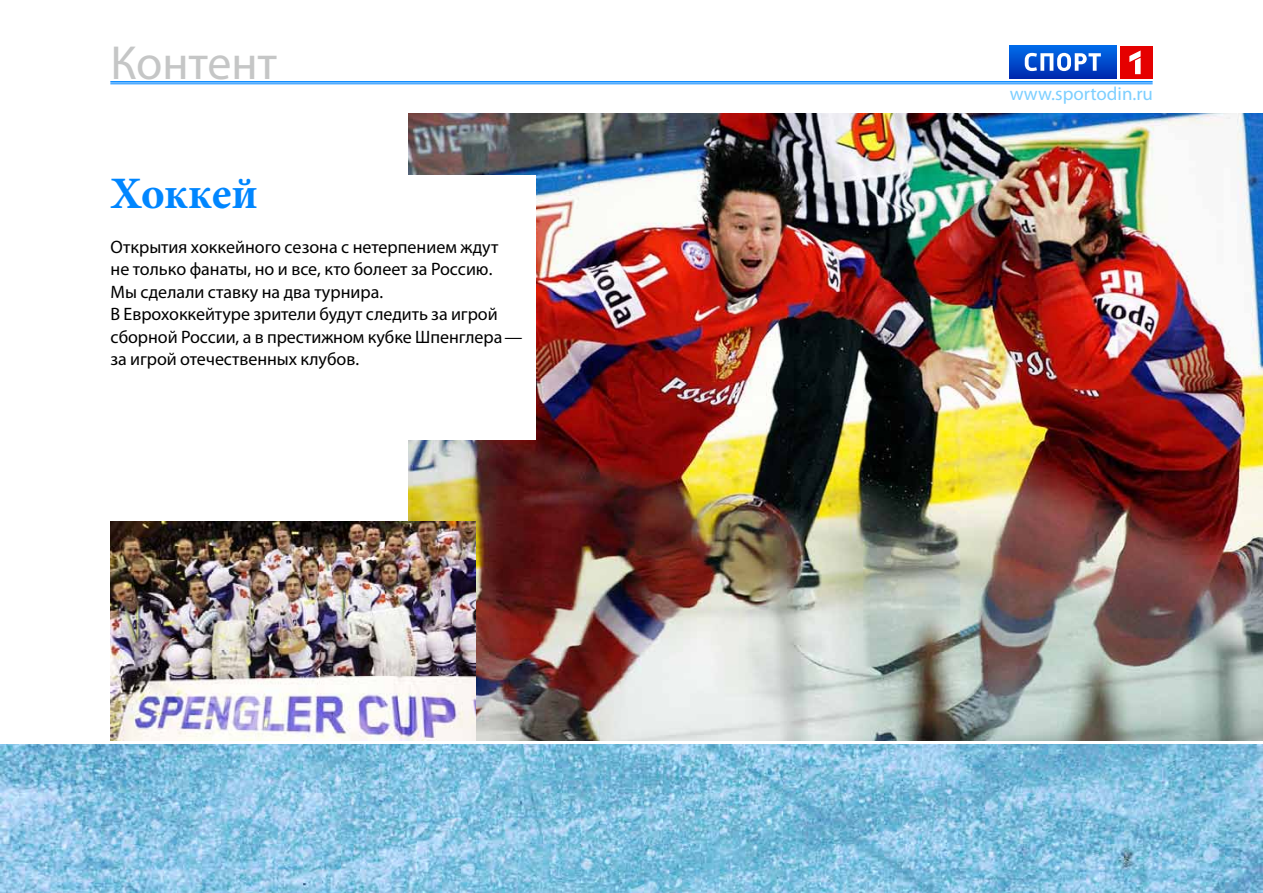
<style>
.page{position:relative;width:1263px;height:893px;background:#fff}
.page>*{position:absolute;margin:0;border:0;box-sizing:border-box;transform-origin:0 0}
.t1{font:48px "Myriad Pro";letter-spacing:-.005em;color:#c5c6c6}
.t2{font:700 45px "Minion Pro";letter-spacing:-.01em;color:#0086ff}
.t3{font:18.9px "Myriad Pro";color:#7dcfff}
.t4{font:18px/22.5px "Myriad Pro";letter-spacing:-.005em;color:#000}
</style>
<div class="page">
<div style="left:1009px;top:46px;width:108px;height:32px;background:linear-gradient(to bottom,#006cea,#002cb1)"></div>
<div style="left:1120px;top:46px;width:32px;height:32px;background:#e50000"></div>
<svg style="left:1129px;top:50px;width:11px;height:24px"></svg>
<svg style="left:1025px;top:53px;width:76px;height:18px"></svg>
<hr style="left:110px;top:84px;width:1042px;height:1px;background:#0086ff">
<hr style="left:110px;top:81px;width:1042px;height:2px;background:#0086ff">
<img style="left:0;top:745px;width:1263px;height:148px">
<img style="left:408px;top:114px;width:855px;height:626px">
<div style="left:111px;top:175px;width:425px;height:264px;background:#fff"></div>
<img style="left:110px;top:522px;width:366px;height:218px">
<h1 class="t1" style="left:110px;top:33px;width:168px">Контент</h1>
<h2 class="t2" style="left:111px;top:162px;width:149px">Хоккей</h2>
<p class="t4" style="left:111px;top:235px;width:413px">Открытия хоккейного сезона с нетерпением ждут<br>не только фанаты, но и все, кто болеет за Россию.<br>Мы сделали ставку на два турнира.<br>В Еврохоккейтуре зрители будут следить за игрой сборной России, а в престижном кубке Шпенглера— за игрой отечественных клубов.</p>
<p class="t3" style="left:1010px;top:82px;width:145px">www.sportodin.ru</p>
</div>
